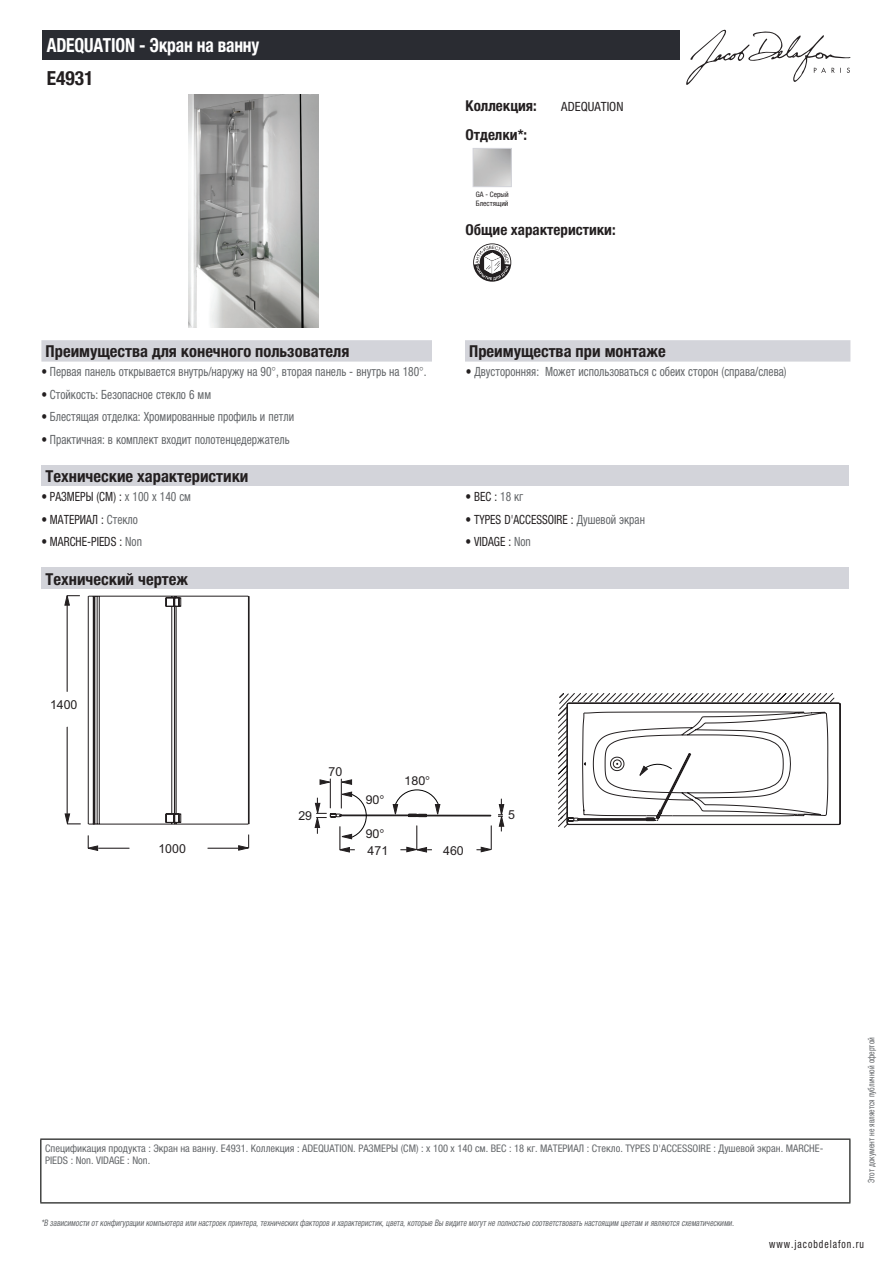
<style>
.page{position:relative;width:893px;height:1263px;background:#fff}
.page>*{position:absolute;margin:0;border:0;box-sizing:border-box;transform-origin:0 0}
.t1{font:700 condensed 19.5px "Helvetica Neue LTCYR";letter-spacing:-.01em;color:#fff;scale:.9 1}
.t2{font:700 condensed 19.5px "Helvetica Neue LTCYR";color:#231f20}
.t3{font:700 condensed 16.5px "Helvetica Neue LTCYR";color:#231f20}
.t4{font:700 condensed 15px "Helvetica Neue LTCYR";color:#231f20}
.t5{font:condensed 12.75px "Helvetica Neue LTCYR";color:#626568;scale:.9 1}
.t6{font:condensed 12.75px "Helvetica Neue LTCYR";color:#231f20;scale:.9 1}
.t7{font:condensed 12.75px "Helvetica Neue LTCYR";color:#231f20}
.t8{font:12.45px "Arial";color:#231f20}
.t9{font:12.45px "Helvetica Neue LT Std";color:#231f20}
.t10{font:condensed 11.25px "Helvetica Neue LTCYR";letter-spacing:.1em;color:#231f20;scale:.87 1}
.t11{font:condensed 10.5px/12px "Helvetica Neue LTCYR";color:#626568}
.t12{font:italic condensed 9px "Helvetica Neue LTCYR";color:#626568;scale:.87 1}
.t13{font:condensed 9px "Helvetica Neue LTCYR";color:#626568;scale:.87 1}
.t14{font:condensed 7.5px/9px "Helvetica Neue LTCYR";color:#231f20}
.s1{color:#231f20}
.s2{color:#626568}
</style>
<div class="page">
<svg style="left:686px;top:30px;width:164px;height:55px"></svg>
<img style="left:188px;top:95px;width:131px;height:232px">
<div style="left:473px;top:148px;width:39px;height:39px;border:1px solid #d3d4da"></div>
<svg style="left:473px;top:243px;width:38px;height:39px"></svg>
<div style="left:41px;top:340px;width:809px;height:22px;background:#d3d4da"></div>
<div style="left:432px;top:340px;width:33px;height:22px;background:#fff"></div>
<div style="left:41px;top:465px;width:808px;height:22px;background:#d3d4da"></div>
<div style="left:41px;top:567px;width:808px;height:22px;background:#d3d4da"></div>
<hr style="left:98px;top:848px;width:31px;height:1px;background:#231f20">
<hr style="left:208px;top:848px;width:31px;height:1px;background:#231f20">
<svg style="left:238px;top:835px;width:12px;height:16px"></svg>
<svg style="left:87px;top:835px;width:12px;height:16px"></svg>
<svg style="left:64px;top:813px;width:17px;height:12px"></svg>
<svg style="left:64px;top:595px;width:16px;height:11px"></svg>
<hr style="left:67px;top:727px;width:1px;height:87px;background:#231f20">
<hr style="left:67px;top:605px;width:1px;height:87px;background:#231f20">
<svg style="left:87px;top:595px;width:163px;height:230px"></svg>
<svg style="left:314px;top:693px;width:527px;height:160px"></svg>
<div style="left:43px;top:30px;width:637px;height:30px;background:#2a2c32"></div>
<hr style="left:40px;top:1138px;width:810px;height:2px;background:#040503">
<hr style="left:40px;top:1140px;width:1px;height:62px;background:#040503">
<hr style="left:849px;top:1140px;width:1px;height:62px;background:#040503">
<hr style="left:40px;top:1202px;width:810px;height:1px;background:#040503">
<h1 class="t1" style="left:47px;top:34px;width:238px">ADEQUATION - Экран на ванну</h1>
<h1 class="t2" style="left:47px;top:67px;width:48px">E4931</h1>
<p class="t4" style="left:466px;top:97px;width:73px">Коллекция:</p>
<p class="t7" style="left:561px;top:99px;width:64px">ADEQUATION</p>
<p class="t4" style="left:466px;top:126px;width:63px">Отделки*:</p>
<p class="t14" style="left:476px;top:190px;width:34px">GA - Серый<br>Блестящий</p>
<p class="t4" style="left:466px;top:221px;width:152px">Общие характеристики:</p>
<p class="t3" style="left:46px;top:342px;width:305px">Преимущества для конечного пользователя</p>
<p class="t3" style="left:469px;top:342px;width:198px">Преимущества при монтаже</p>
<p class="t5" style="left:41px;top:364px;width:429px"><span class="s1">•</span> Первая панель открывается внутрь/наружу на 90°, вторая панель - внутрь на 180°.</p>
<p class="t5" style="left:466px;top:364px;width:358px"><span class="s1">•</span> Двусторонняя: Может использоваться с обеих сторон (справа/слева)</p>
<p class="t5" style="left:41px;top:387px;width:190px"><span class="s1">•</span> Стойкость: Безопасное стекло 6 мм</p>
<p class="t5" style="left:41px;top:410px;width:282px"><span class="s1">•</span> Блестящая отделка: Хромированные профиль и петли</p>
<p class="t5" style="left:41px;top:432px;width:277px"><span class="s1">•</span> Практичная: в комплект входит полотенцедержатель</p>
<p class="t3" style="left:46px;top:467px;width:204px">Технические характеристики</p>
<p class="t6" style="left:41px;top:489px;width:168px">• РАЗМЕРЫ (СМ) : <span class="s2">x 100 x 140 см</span></p>
<p class="t6" style="left:466px;top:489px;width:66px">• ВЕС : <span class="s2">18 кг</span></p>
<p class="t6" style="left:41px;top:512px;width:109px">• МАТЕРИАЛ : <span class="s2">Стекло</span></p>
<p class="t6" style="left:466px;top:512px;width:201px">• TYPES D'ACCESSOIRE : <span class="s2">Душевой экран</span></p>
<p class="t6" style="left:41px;top:535px;width:113px">• MARCHE-PIEDS : <span class="s2">Non</span></p>
<p class="t6" style="left:466px;top:535px;width:74px">• VIDAGE : <span class="s2">Non</span></p>
<p class="t3" style="left:46px;top:570px;width:144px">Технический чертеж</p>
<p class="t8" style="left:50px;top:696px;width:29px">1400</p>
<p class="t8" style="left:158px;top:840px;width:29px">1000</p>
<p class="t8" style="left:329px;top:763px;width:15px">70</p>
<p class="t9" style="left:405px;top:773px;width:27px">180°</p>
<p class="t9" style="left:366px;top:792px;width:20px">90°</p>
<p class="t9" style="left:366px;top:826px;width:20px">90°</p>
<p class="t8" style="left:298px;top:807px;width:15px">29</p>
<p class="t8" style="left:508px;top:806px;width:8px">5</p>
<p class="t8" style="left:368px;top:842px;width:22px">471</p>
<p class="t8" style="left:443px;top:842px;width:22px">460</p>
<p class="t11" style="left:45px;top:1142px;width:780px">Спецификация продукта : Экран на ванну. E4931. Коллекция : ADEQUATION. РАЗМЕРЫ (СМ) : x 100 x 140 см. ВЕС : 18 кг. МАТЕРИАЛ : Стекло. TYPES D'ACCESSOIRE : Душевой экран. MARCHE-<br>PIEDS : Non. VIDAGE : Non.</p>
<p class="t12" style="left:41px;top:1218px;width:800px">*В зависимости отконфигурации компьютера или настроек принтера,техническихфакторов и характеристик,цвета,которые Вы видите могутне полностью соответствоватьнастоящим цветам и являются схематическими.</p>
<p class="t13" style="left:866px;top:1183px;width:169px;rotate:-90deg">Этот документ не является публичной офертой</p>
<p class="t10" style="left:769px;top:1237px;width:110px">www.jacobdelafon.ru</p>
</div>
